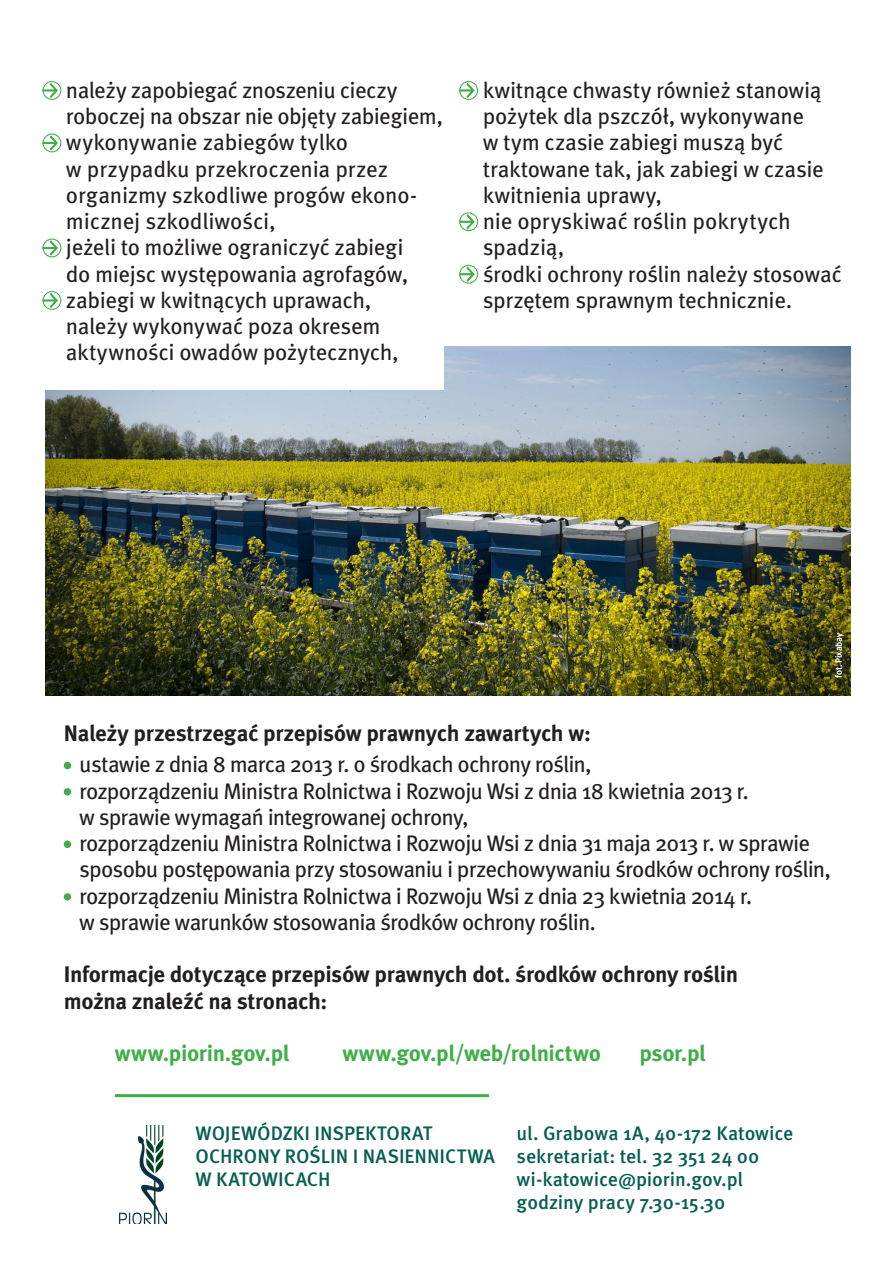
<style>
.page{position:relative;width:893px;height:1263px;background:#fff}
.page>*{position:absolute;margin:0;border:0;box-sizing:border-box;transform-origin:0 0}
.t1{font:22.5px/26.2px "Meta Pro";letter-spacing:-.025em;color:#231f20}
.t2{font:700 22.5px/26.2px "Meta Pro";letter-spacing:-.02em;color:#231f20}
.t3{font:700 22.5px "Meta Pro";letter-spacing:-.02em;color:#40ae49}
.t4{font:500 19.5px/23.1px "Meta Pro";letter-spacing:-.005em;color:#075f51}
.t5{font:9px "Meta Pro Norm";letter-spacing:-.005em;color:#fff}
</style>
<div class="page">
<img style="left:46px;top:347px;width:804px;height:348px">
<div style="left:0;top:316px;width:443px;height:74px;background:#fff"></div>
<hr style="left:115px;top:1094px;width:374px;height:3px;background:#40ae49">
<img style="left:119px;top:1125px;width:47px;height:99px">
<svg style="left:42px;top:83px;width:16px;height:15px"></svg>
<div style="left:43px;top:81px;width:18px;height:19px;border:1px solid #40ae49;border-radius:50%"></div>
<svg style="left:42px;top:135px;width:16px;height:16px"></svg>
<div style="left:43px;top:134px;width:18px;height:18px;border:1px solid #40ae49;border-radius:50%"></div>
<svg style="left:42px;top:240px;width:16px;height:16px"></svg>
<div style="left:43px;top:239px;width:18px;height:18px;border:1px solid #40ae49;border-radius:50%"></div>
<svg style="left:42px;top:293px;width:16px;height:15px"></svg>
<div style="left:43px;top:291px;width:18px;height:19px;border:1px solid #40ae49;border-radius:50%"></div>
<svg style="left:461px;top:83px;width:14px;height:15px"></svg>
<div style="left:459px;top:81px;width:19px;height:19px;border:1px solid #40ae49;border-radius:50%"></div>
<svg style="left:461px;top:214px;width:14px;height:15px"></svg>
<div style="left:459px;top:212px;width:19px;height:19px;border:1px solid #40ae49;border-radius:50%"></div>
<svg style="left:461px;top:267px;width:14px;height:15px"></svg>
<div style="left:459px;top:265px;width:19px;height:19px;border:1px solid #40ae49;border-radius:50%"></div>
<div style="left:64px;top:762px;width:7px;height:7px;background:#40ae49;border-radius:50%"></div>
<div style="left:64px;top:788px;width:7px;height:7px;background:#40ae49;border-radius:50%"></div>
<div style="left:64px;top:841px;width:7px;height:7px;background:#40ae49;border-radius:50%"></div>
<div style="left:64px;top:893px;width:7px;height:7px;background:#40ae49;border-radius:50%"></div>
<p class="t1" style="left:66px;top:78px;width:379px">należy zapobiegać znoszeniu cieczy roboczej na obszar nie objęty zabiegiem,</p>
<p class="t1" style="left:66px;top:130px;width:353px">wykonywanie zabiegów tylko<br>w przypadku przekroczenia przez organizmy szkodliwe progów ekono&shy;micznej szkodliwości,</p>
<p class="t1" style="left:66px;top:235px;width:344px">jeżeli to możliwe ograniczyć zabiegi do miejsc występowania agrofagów,</p>
<p class="t1" style="left:66px;top:288px;width:334px">zabiegi w kwitnących uprawach, należy wykonywać poza okresem aktywności owadów pożytecznych,</p>
<p class="t1" style="left:483px;top:78px;width:343px">kwitnące chwasty również stanowią pożytek dla pszczół, wykonywane w tym czasie zabiegi muszą być traktowane tak, jak zabiegi w czasie kwitnienia uprawy,</p>
<p class="t1" style="left:483px;top:209px;width:310px">nie opryskiwać roślin pokrytych spadzią,</p>
<p class="t1" style="left:483px;top:261px;width:361px">środki ochrony roślin należy stosować sprzętem sprawnym technicznie.</p>
<p class="t5" style="left:832px;top:678px;width:47px;rotate:-90deg">fot. Pixabay</p>
<p class="t2" style="left:64px;top:721px;width:529px">Należy przestrzegać przepisów prawnych zawartych w:</p>
<p class="t1" style="left:79px;top:752px;width:514px">ustawie z dnia 8 marca 2013 r. o środkach ochrony roślin,</p>
<p class="t1" style="left:79px;top:778px;width:671px">rozporządzeniu Ministra Rolnictwa i Rozwoju Wsi z dnia 18 kwietnia 2013 r. w sprawie wymagań integrowanej ochrony,</p>
<p class="t1" style="left:79px;top:831px;width:753px">rozporządzeniu Ministra Rolnictwa i Rozwoju Wsi z dnia 31 maja 2013 r. w sprawie sposobu postępowania przy stosowaniu i przechowywaniu środków ochrony roślin,</p>
<p class="t1" style="left:79px;top:883px;width:674px">rozporządzeniu Ministra Rolnictwa i Rozwoju Wsi z dnia 23 kwietnia 2014 r. w sprawie warunków stosowania środków ochrony roślin.</p>
<p class="t2" style="left:64px;top:962px;width:676px">Informacje dotyczące przepisów prawnych dot. środków ochrony roślin można znaleźć na stronach:</p>
<p class="t3" style="left:115px;top:1039px;width:176px">www.piorin.gov.pl</p>
<p class="t3" style="left:342px;top:1039px;width:260px">www.gov.pl/web/rolnictwo</p>
<p class="t3" style="left:639px;top:1039px;width:68px">psor.pl</p>
<p class="t4" style="left:196px;top:1120px;width:301px">WOJEWÓDZKI INSPEKTORAT<br>OCHRONY ROŚLIN I NASIENNICTWA<br>W KATOWICACH</p>
<p class="t4" style="left:517px;top:1120px;width:278px">ul. Grabowa 1A, 40-172 Katowice</p>
<p class="t4" style="left:517px;top:1143px;width:244px">sekretariat: tel. 32 351 24 00</p>
<p class="t4" style="left:517px;top:1166px;width:228px">wi-katowice@piorin.gov.pl</p>
<p class="t4" style="left:517px;top:1189px;width:210px">godziny pracy 7.30-15.30</p>
</div>
